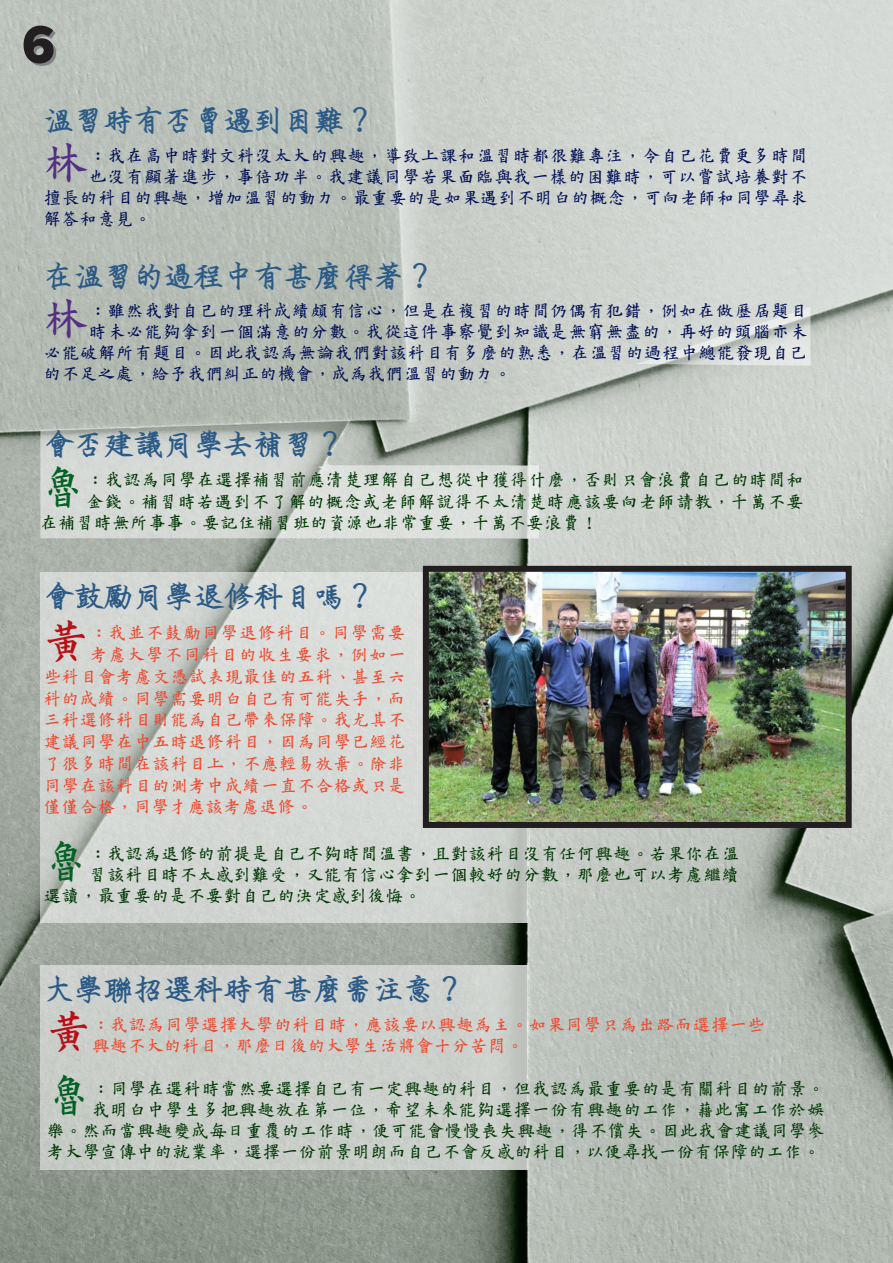
<style>
.page{position:relative;width:893px;height:1263px;background:#fff}
.page>*{position:absolute;margin:0;border:0;box-sizing:border-box;transform-origin:0 0}
.t1{font:800 52.5px "Chronica Pro";color:#231f20}
.段落樣式1{font:46.35px "DFO Yang Xun W5 WIN BF";color:#b90f17}
.段落樣式1-2{font:46.2px "DFO Yang Xun W5 WIN BF";color:#016224}
.段落樣式1-3{font:45.45px "DFO Yang Xun W5 WIN BF";color:#016224}
.段落樣式1-4{font:45.45px "DFO Yang Xun W5 WIN BF";color:#552e85}
.段落樣式1-5{font:45.45px "DFO Yang Xun W5 WIN BF";color:#b90f17}
.t2{font:30px "Han Wang WCL07";color:#2b5a87}
.段落樣式1-6{font:18px/21px "DFO Yang Xun W5 WIN BF";letter-spacing:.005em;color:#003703;text-align:right}
.段落樣式1-7{font:18px "DFO Yang Xun W5 WIN BF";letter-spacing:.025em;color:#000f55}
.段落樣式1-8{font:18px/21px "DFO Yang Xun W5 WIN BF";letter-spacing:.005em;color:#ef482e}
.段落樣式1-9{font:18px "DFO Yang Xun W5 WIN BF";letter-spacing:.025em;color:#003703}
.段落樣式1-10{font:18px "DFO Yang Xun W5 WIN BF";letter-spacing:.035em;color:#ef482e}
.段落樣式1-11{font:18px "DFO Yang Xun W5 WIN BF";color:#000f55}
</style>
<div class="page">
<img style="left:0;top:0;width:893px;height:1263px">
<div style="left:40px;top:965px;width:488px;height:205px;background:#cacfca"></div>
<svg style="left:40px;top:420px;width:499px;height:118px;background:#c9cec9"></svg>
<div style="left:441px;top:965px;width:87px;height:205px;background:linear-gradient(to right,#cfd4cf,#c4c8c4)"></div>
<svg style="left:495px;top:466px;width:33px;height:72px;background:#d4d7d4"></svg>
<svg style="left:637px;top:307px;width:173px;height:59px;background:#d4d9d5"></svg>
<svg style="left:40px;top:572px;width:488px;height:350px;background:#d2d5d1"></svg>
<img style="left:430px;top:573px;width:415px;height:248px">
<div style="left:423px;top:566px;width:429px;height:262px;border:6px solid #231f20"></div>
<p class="t1" style="left:22px;top:11px;width:35px">6</p>
<p class="t2" style="left:44px;top:103px;width:332px">溫習時有否曾遇到困難？</p>
<p class="段落樣式1-4" style="left:44px;top:140px;width:47px">林</p>
<p class="段落樣式1-7" style="left:89px;top:146px;width:720px">：我在高中時對文科沒太大的興趣，導致上課和溫習時都很難專注，令自己花費更多時間</p>
<p class="段落樣式1-7" style="left:89px;top:167px;width:720px">也沒有顯著進步，事倍功半。我建議同學若果面臨與我一樣的困難時，可以嘗試培養對不</p>
<p class="段落樣式1-7" style="left:44px;top:188px;width:766px">擅長的科目的興趣，增加溫習的動力。最重要的是如果遇到不明白的概念，可向老師和同學尋求</p>
<p class="段落樣式1-7" style="left:44px;top:209px;width:110px">解答和意見。</p>
<p class="t2" style="left:44px;top:259px;width:392px">在溫習的過程中有甚麼得著？</p>
<p class="段落樣式1-4" style="left:44px;top:296px;width:47px">林</p>
<p class="段落樣式1-7" style="left:89px;top:302px;width:720px">：雖然我對自己的理科成績頗有信心，但是在複習的時間仍偶有犯錯，例如在做歷屆題目</p>
<p class="段落樣式1-7" style="left:89px;top:323px;width:720px">時未必能夠拿到一個滿意的分數。我從這件事察覺到知識是無窮無盡的，再好的頭腦亦未</p>
<p class="段落樣式1-7" style="left:44px;top:344px;width:766px">必能破解所有題目。因此我認為無論我們對該科目有多麼的熟悉，在溫習的過程中總能發現自己</p>
<p class="段落樣式1-11" style="left:44px;top:365px;width:470px">的不足之處，給予我們糾正的機會，成為我們溫習的動力。</p>
<p class="t2" style="left:44px;top:427px;width:302px">會否建議同學去補習？</p>
<p class="段落樣式1-2" style="left:40px;top:464px;width:48px">魯</p>
<p class="段落樣式1-9" style="left:87px;top:470px;width:719px">：我認為同學在選擇補習前應清楚理解自己想從中獲得什麼，否則只會浪費自己的時間和</p>
<p class="段落樣式1-9" style="left:87px;top:492px;width:719px">金錢。補習時若遇到不了解的概念或老師解說得不太清楚時應該要向老師請教，千萬不要</p>
<p class="段落樣式1-6" style="left:40px;top:512px;width:559px">在補習時無所事事。要記住補習班的資源也非常重要，千萬不要浪費！</p>
<p class="t2" style="left:44px;top:580px;width:332px">會鼓勵同學退修科目嗎？</p>
<p class="段落樣式1" style="left:44px;top:617px;width:48px">黃</p>
<p class="段落樣式1-10" style="left:90px;top:624px;width:317px">：我並不鼓勵同學退修科目。同學需要</p>
<p class="段落樣式1-10" style="left:90px;top:646px;width:317px">考慮大學不同科目的收生要求，例如一</p>
<p class="段落樣式1-8" style="left:44px;top:666px;width:364px">些科目會考慮文憑試表現最佳的五科、甚至六</p>
<p class="段落樣式1-8" style="left:44px;top:688px;width:364px">科的成績。同學需要明白自己有可能失手，而</p>
<p class="段落樣式1-8" style="left:44px;top:709px;width:364px">三科選修科目則能為自己帶來保障。我尤其不</p>
<p class="段落樣式1-8" style="left:44px;top:731px;width:364px">建議同學在中五時退修科目，因為同學已經花</p>
<p class="段落樣式1-8" style="left:44px;top:753px;width:364px">了很多時間在該科目上，不應輕易放棄。除非</p>
<p class="段落樣式1-8" style="left:44px;top:775px;width:364px">同學在該科目的測考中成績一直不合格或只是</p>
<p class="段落樣式1-8" style="left:44px;top:796px;width:272px">僅僅合格，同學才應該考慮退修。</p>
<p class="段落樣式1-3" style="left:44px;top:838px;width:47px">魯</p>
<p class="段落樣式1-6" style="left:89px;top:843px;width:652px">：我認為退修的前提是自己不夠時間溫書，且對該科目沒有任何興趣。若果你在溫</p>
<p class="段落樣式1-6" style="left:89px;top:864px;width:652px">習該科目時不太感到難受，又能有信心拿到一個較好的分數，那麼也可以考慮繼續</p>
<p class="段落樣式1-6" style="left:44px;top:885px;width:380px">選讀，最重要的是不要對自己的決定感到後悔。</p>
<p class="t2" style="left:43px;top:972px;width:421px">大學聯招選科時有甚麼需注意？</p>
<p class="段落樣式1-5" style="left:47px;top:1009px;width:47px">黃</p>
<p class="段落樣式1-8" style="left:92px;top:1014px;width:675px">：我認為同學選擇大學的科目時，應該要以興趣為主。如果同學只為出路而選擇一些興趣不大的科目，那麼日後的大學生活將會十分苦悶。</p>
<p class="段落樣式1-3" style="left:47px;top:1073px;width:47px">魯</p>
<p class="段落樣式1-6" style="left:47px;top:1078px;width:780px">：同學在選科時當然要選擇自己有一定興趣的科目，但我認為最重要的是有關科目的前景。<br>我明白中學生多把興趣放在第一位，希望未來能夠選擇一份有興趣的工作，藉此寓工作於娛<br>樂。然而當興趣變成每日重覆的工作時，便可能會慢慢喪失興趣，得不償失。因此我會建議同學參考大學宣傳中的就業率，選擇一份前景明朗而自己不會反感的科目，以便尋找一份有保障的工作。</p>
</div>
